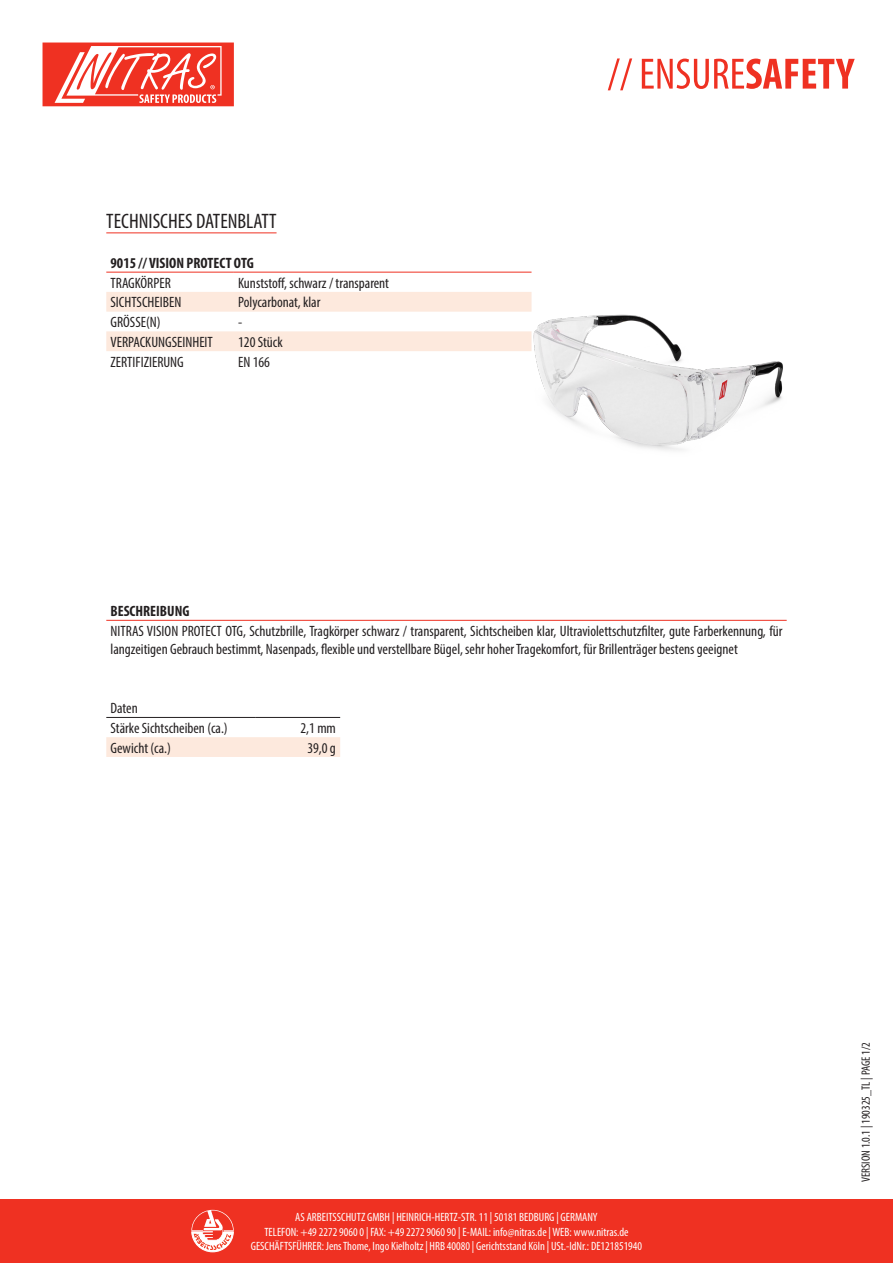
<style>
.page{position:relative;width:893px;height:1263px;background:#fff}
.page>*{position:absolute;margin:0;border:0;box-sizing:border-box;transform-origin:0 0}
.t1{font:condensed 21px "Myriad Pro";color:#231f20}
.t2{font:condensed 15px/18px "Myriad Pro";color:#231f20}
.t3{font:700 condensed 15px "Myriad Pro";color:#231f20}
.t4{font:condensed 12px/14.4px "Myriad Pro";color:#fff;text-align:center}
.t5{font:condensed 12px "Myriad Pro";color:#231f20}
</style>
<div class="page">
<div style="left:0;top:1199px;width:893px;height:64px;background:#ef3122"></div>
<svg style="left:608px;top:58px;width:247px;height:32px"></svg>
<svg style="left:191px;top:1210px;width:43px;height:42px"></svg>
<svg style="left:43px;top:43px;width:191px;height:63px"></svg>
<hr style="left:106px;top:232px;width:171px;height:1px;background:#ef3122">
<svg style="left:106px;top:292px;width:425px;height:59px"></svg>
<hr style="left:106px;top:272px;width:128px;height:1px;background:#ef3122">
<hr style="left:234px;top:272px;width:297px;height:1px;background:#ef3122">
<img style="left:531px;top:271px;width:252px;height:180px">
<hr style="left:106px;top:620px;width:681px;height:1px;background:#ef3122">
<div style="left:106px;top:737px;width:234px;height:20px;background:#fde9dd"></div>
<hr style="left:106px;top:717px;width:149px;height:1px;background:#231f20">
<hr style="left:255px;top:717px;width:85px;height:1px;background:#231f20">
<p class="t1" style="left:106px;top:209px;width:172px">TECHNISCHES DATENBLATT</p>
<p class="t3" style="left:111px;top:253px;width:145px">9015 // VISION PROTECT OTG</p>
<p class="t2" style="left:111px;top:273px;width:62px">TRAGKÖRPER</p>
<p class="t2" style="left:238px;top:273px;width:152px">Kunststoff, schwarz / transparent</p>
<p class="t2" style="left:111px;top:293px;width:72px">SICHTSCHEIBEN</p>
<p class="t2" style="left:238px;top:293px;width:84px">Polycarbonat, klar</p>
<p class="t2" style="left:111px;top:313px;width:52px">GRÖSSE(N)</p>
<p class="t2" style="left:238px;top:313px;width:6px">-</p>
<p class="t2" style="left:111px;top:333px;width:104px">VERPACKUNGSEINHEIT</p>
<p class="t2" style="left:238px;top:333px;width:46px">120 Stück</p>
<p class="t2" style="left:111px;top:352px;width:75px">ZERTIFIZIERUNG</p>
<p class="t2" style="left:238px;top:352px;width:33px">EN 166</p>
<p class="t3" style="left:111px;top:602px;width:80px">BESCHREIBUNG</p>
<p class="t2" style="left:111px;top:622px;width:673px">NITRAS VISION PROTECT OTG, Schutzbrille, Tragkörper schwarz / transparent, Sichtscheiben klar, Ultraviolettschutzfilter, gute Farberkennung, für langzeitigen Gebrauch bestimmt, Nasenpads, flexible und verstellbare Bügel, sehr hoher Tragekomfort, für Brillenträger bestens geeignet</p>
<p class="t2" style="left:111px;top:699px;width:29px">Daten</p>
<p class="t2" style="left:111px;top:719px;width:119px">Stärke Sichtscheiben (ca.)</p>
<p class="t2" style="left:300px;top:719px;width:37px">2,1 mm</p>
<p class="t2" style="left:111px;top:738px;width:62px">Gewicht (ca.)</p>
<p class="t2" style="left:307px;top:738px;width:30px">39,0 g</p>
<p class="t4" style="left:251px;top:1210px;width:393px">AS ARBEITSSCHUTZ GMBH | HEINRICH-HERTZ-STR. 11 | 50181 BEDBURG | GERMANY<br>TELEFON: +49 2272 9060 0 | FAX: +49 2272 9060 90 | E-MAIL: info@nitras.de | WEB: www.nitras.de<br>GESCHÄFTSFÜHRER: Jens Thome, Ingo Kielholtz | HRB 40080 | Gerichtsstand Köln | USt.-IdNr.: DE121851940</p>
<p class="t5" style="left:859px;top:1182px;width:141px;rotate:-90deg">VERSION 1.0.1 | 190325_TL | PAGE 1/2</p>
</div>
